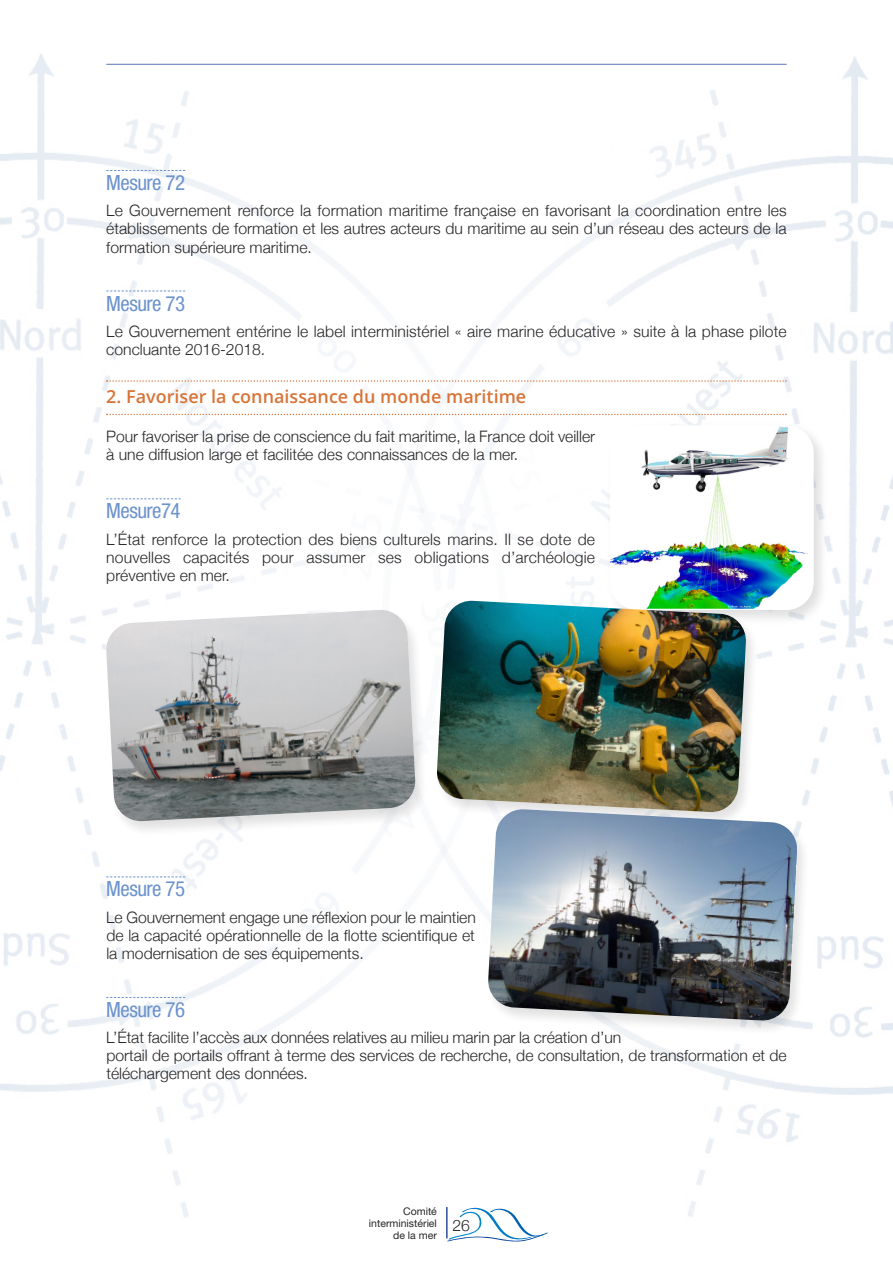
<style>
.page{position:relative;width:893px;height:1263px;background:#fff}
.page>*{position:absolute;margin:0;border:0;box-sizing:border-box;transform-origin:0 0}
.t1{font:condensed 21px "Helvetica Neue LT Pro";letter-spacing:-.025em;color:#6c93cc}
.t2{font:600 18px "Open Sans";color:#d87437}
.t3{font:300 15.75px/18px "Helvetica Neue";color:#272526;text-align:justify}
.t4{font:10.5px/12px "Helvetica Neue LT Pro";color:#272526;text-align:right}
</style>
<div class="page">
<img style="left:674px;top:57px;width:219px;height:1160px">
<img style="left:0;top:53px;width:674px;height:1189px">
<hr style="left:446px;top:1207px;width:2px;height:31px;background:#2d4e9e">
<hr style="left:106px;top:64px;width:681px;height:1px;background:#5f73b5">
<svg style="left:447px;top:1208px;width:101px;height:33px"></svg>
<svg style="left:106px;top:170px;width:79px;height:1px"></svg>
<svg style="left:106px;top:291px;width:79px;height:1px"></svg>
<svg style="left:106px;top:380px;width:681px;height:2px"></svg>
<svg style="left:106px;top:414px;width:681px;height:1px"></svg>
<svg style="left:106px;top:498px;width:75px;height:1px"></svg>
<svg style="left:106px;top:876px;width:79px;height:1px"></svg>
<svg style="left:106px;top:997px;width:79px;height:1px"></svg>
<img style="left:97px;top:601px;width:339px;height:242px">
<img style="left:106px;top:609px;width:310px;height:213px">
<img style="left:603px;top:419px;width:229px;height:210px">
<img style="left:610px;top:426px;width:203px;height:184px;border-radius:27px">
<img style="left:428px;top:592px;width:339px;height:242px">
<img style="left:436px;top:600px;width:311px;height:213px">
<img style="left:479px;top:801px;width:339px;height:241px">
<img style="left:487px;top:808px;width:311px;height:213px">
<h1 class="t1" style="left:106px;top:175px;width:80px">Mesure 72</h1>
<p class="t3" style="left:106px;top:202px;width:682px">Le Gouvernement renforce la formation maritime française en favorisant la coordination entre les établissements de formation et les autres acteurs du maritime au sein d’un réseau des acteurs de la formation supérieure maritime.</p>
<h1 class="t1" style="left:106px;top:295px;width:80px">Mesure 73</h1>
<p class="t3" style="left:106px;top:322px;width:682px">Le Gouvernement entérine le label interministériel « aire marine éducative » suite à la phase pilote concluante 2016-2018.</p>
<p class="t2" style="left:106px;top:386px;width:421px">2. Favoriser la connaissance du monde maritime</p>
<p class="t3" style="left:106px;top:427px;width:490px">Pour favoriser la prise de conscience du fait maritime, la France doit veiller à une diffusion large et facilitée des connaissances de la mer.</p>
<h1 class="t1" style="left:106px;top:503px;width:76px">Mesure74</h1>
<p class="t3" style="left:106px;top:530px;width:490px">L’État renforce la protection des biens culturels marins. Il se dote de nouvelles capacités pour assumer ses obligations d’archéologie préventive en mer.</p>
<h1 class="t1" style="left:106px;top:881px;width:80px">Mesure 75</h1>
<p class="t3" style="left:106px;top:908px;width:371px">Le Gouvernement engage une réflexion pour le maintien de la capacité opérationnelle de la flotte scientifique et la modernisation de ses équipements.</p>
<h1 class="t1" style="left:106px;top:1002px;width:80px">Mesure 76</h1>
<p class="t3" style="left:106px;top:1028px;width:682px;text-align:left">L’État facilite l’accès aux données relatives au milieu marin par la création d’un<br>portail de portails offrant à terme des services de recherche, de consultation, de transformation et de téléchargement des données.</p>
<p class="t4" style="left:369px;top:1206px;width:70px">Comité interministériel de la mer</p>
<p class="t3" style="left:452px;top:1216px;width:19px">26</p>
</div>
